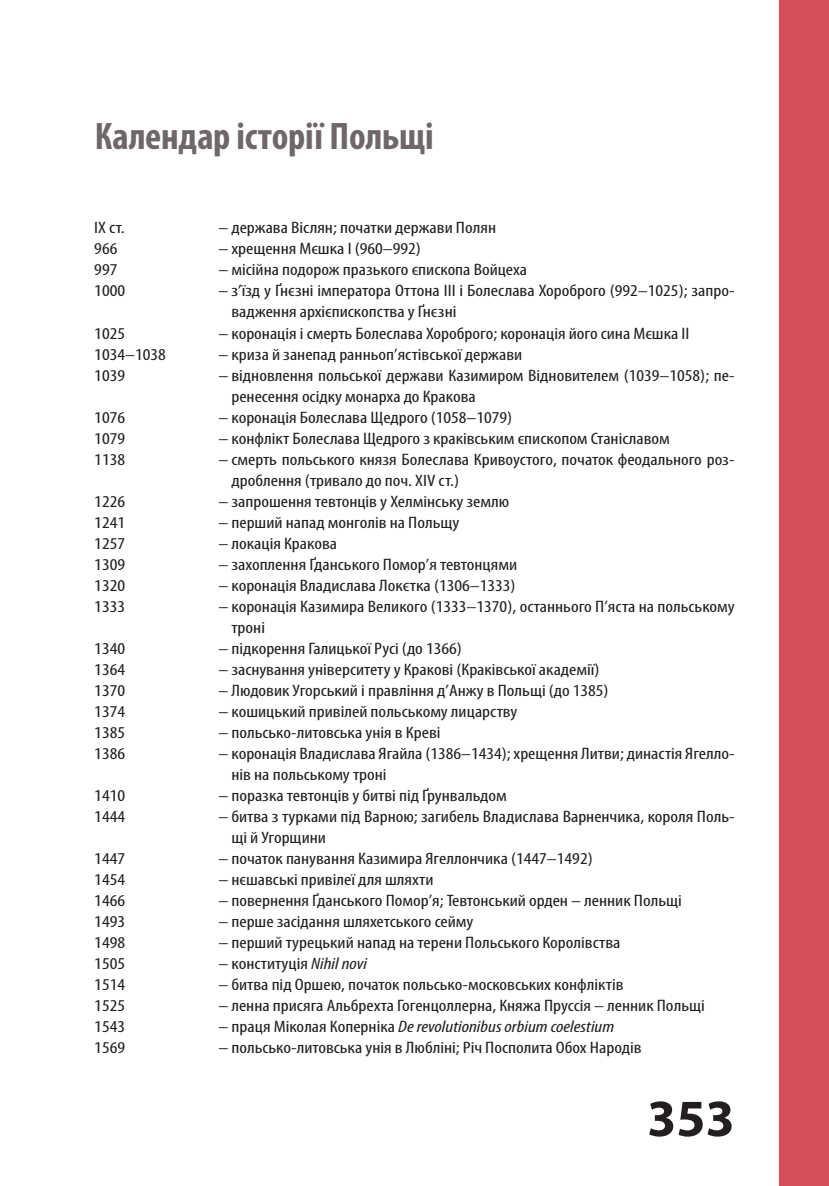
<style>
.page{position:relative;width:829px;height:1186px;background:#fff}
.page>*{position:absolute;margin:0;border:0;box-sizing:border-box;transform-origin:0 0}
.t1{font:700 52.5px "Myriad Pro";color:#231f20}
.t2{font:700 condensed 38.5px "Myriad Pro";letter-spacing:-.005em;color:#6f6767}
.t3{font:condensed 16.62px/21px "Myriad Pro";color:#231f20;scale:1.2 1}
.t4{font:italic condensed 16.62px "Myriad Pro";color:#231f20;scale:1.2 1}
.s1{font-style:italic}
.s2{font-style:normal}
</style>
<div class="page">
<div style="left:779px;top:0;width:49px;height:1186px;background:#d34f5b"></div>
<p class="t2" style="left:95px;top:112px;width:340px">Календар історії Польщі</p>
<p class="t3" style="left:94px;top:217px;width:27px">IX ст.</p>
<p class="t3" style="left:218px;top:217px;width:233px">– держава Віслян; початки держави Полян</p>
<p class="t3" style="left:94px;top:238px;width:21px">966</p>
<p class="t3" style="left:218px;top:238px;width:170px">– хрещення Мєшка I (960–992)</p>
<p class="t3" style="left:94px;top:259px;width:21px">997</p>
<p class="t3" style="left:218px;top:259px;width:259px">– місійна подорож празького єпископа Войцеха</p>
<p class="t3" style="left:94px;top:280px;width:27px">1000</p>
<p class="t3" style="left:231px;top:280px;width:421px;text-indent:-13px">– з’їзд у Ґнєзні імператора Оттона ІІІ і Болеслава Хороброго (992–1025); запро&shy;вадження архієпископства у Ґнєзні</p>
<p class="t3" style="left:94px;top:322px;width:27px">1025</p>
<p class="t3" style="left:218px;top:322px;width:394px">– коронація і смерть Болеслава Хороброго; коронація його сина Мєшка II</p>
<p class="t3" style="left:94px;top:343px;width:61px">1034–1038</p>
<p class="t3" style="left:218px;top:343px;width:255px">– криза й занепад ранньоп’ястівської держави</p>
<p class="t3" style="left:94px;top:364px;width:27px">1039</p>
<p class="t3" style="left:231px;top:364px;width:421px;text-indent:-13px">– відновлення польської держави Казимиром Відновителем (1039–1058); пе&shy;ренесення осідку монарха до Кракова</p>
<p class="t3" style="left:94px;top:406px;width:27px">1076</p>
<p class="t3" style="left:218px;top:406px;width:246px">– коронація Болеслава Щедрого (1058–1079)</p>
<p class="t3" style="left:94px;top:427px;width:27px">1079</p>
<p class="t3" style="left:218px;top:427px;width:378px">– конфлікт Болеслава Щедрого з краківським єпископом Станіславом</p>
<p class="t3" style="left:94px;top:448px;width:27px">1138</p>
<p class="t3" style="left:231px;top:448px;width:421px;text-indent:-13px">– смерть польського князя Болеслава Кривоустого, початок феодального роз&shy;дроблення (тривало до поч. XIV ст.)</p>
<p class="t3" style="left:94px;top:490px;width:27px">1226</p>
<p class="t3" style="left:218px;top:490px;width:244px">– запрошення тевтонців у Хелмінську землю</p>
<p class="t3" style="left:94px;top:511px;width:27px">1241</p>
<p class="t3" style="left:218px;top:511px;width:202px">– перший напад монголів на Польщу</p>
<p class="t3" style="left:94px;top:532px;width:27px">1257</p>
<p class="t3" style="left:218px;top:532px;width:100px">– локація Кракова</p>
<p class="t3" style="left:94px;top:553px;width:27px">1309</p>
<p class="t3" style="left:218px;top:553px;width:250px">– захоплення Ґданського Помор’я тевтонцями</p>
<p class="t3" style="left:94px;top:574px;width:27px">1320</p>
<p class="t3" style="left:218px;top:574px;width:249px">– коронація Владислава Локєтка (1306–1333)</p>
<p class="t3" style="left:94px;top:595px;width:27px">1333</p>
<p class="t3" style="left:231px;top:595px;width:421px;text-indent:-13px">– коронація Казимира Великого (1333–1370), останнього П’яста на польському троні</p>
<p class="t3" style="left:94px;top:637px;width:27px">1340</p>
<p class="t3" style="left:218px;top:637px;width:204px">– підкорення Галицької Русі (до 1366)</p>
<p class="t3" style="left:94px;top:658px;width:27px">1364</p>
<p class="t3" style="left:218px;top:658px;width:319px">– заснування університету у Кракові (Краківської академії)</p>
<p class="t3" style="left:94px;top:679px;width:27px">1370</p>
<p class="t3" style="left:218px;top:679px;width:327px">– Людовик Угорський і правління д’Анжу в Польщі (до 1385)</p>
<p class="t3" style="left:94px;top:700px;width:27px">1374</p>
<p class="t3" style="left:218px;top:700px;width:251px">– кошицький привілей польському лицарству</p>
<p class="t3" style="left:94px;top:721px;width:27px">1385</p>
<p class="t3" style="left:218px;top:721px;width:187px">– польсько-литовська унія в Креві</p>
<p class="t3" style="left:94px;top:742px;width:27px">1386</p>
<p class="t3" style="left:231px;top:742px;width:421px;text-indent:-13px">– коронація Владислава Ягайла (1386–1434); хрещення Литви; династія Ягелло&shy;нів на польському троні</p>
<p class="t3" style="left:94px;top:784px;width:27px">1410</p>
<p class="t3" style="left:218px;top:784px;width:242px">– поразка тевтонців у битві під Ґрунвальдом</p>
<p class="t3" style="left:94px;top:805px;width:27px">1444</p>
<p class="t3" style="left:231px;top:805px;width:421px;text-indent:-13px">– битва з турками під Варною; загибель Владислава Варненчика, короля Поль&shy;щі й Угорщини</p>
<p class="t3" style="left:94px;top:847px;width:27px">1447</p>
<p class="t3" style="left:218px;top:847px;width:313px">– початок панування Казимира Ягеллончика (1447–1492)</p>
<p class="t3" style="left:94px;top:868px;width:27px">1454</p>
<p class="t3" style="left:218px;top:868px;width:181px">– нєшавські привілеї для шляхти</p>
<p class="t3" style="left:94px;top:889px;width:27px">1466</p>
<p class="t3" style="left:218px;top:889px;width:387px">– повернення Ґданського Помор’я; Тевтонський орден – ленник Польщі</p>
<p class="t3" style="left:94px;top:910px;width:27px">1493</p>
<p class="t3" style="left:218px;top:910px;width:214px">– перше засідання шляхетського сейму</p>
<p class="t3" style="left:94px;top:931px;width:27px">1498</p>
<p class="t3" style="left:218px;top:931px;width:336px">– перший турецький напад на терени Польського Королівства</p>
<p class="t3" style="left:94px;top:952px;width:27px">1505</p>
<p class="t3" style="left:218px;top:952px;width:125px">– конституція <span class="s1">Nihil novi</span></p>
<p class="t3" style="left:94px;top:973px;width:27px">1514</p>
<p class="t3" style="left:218px;top:973px;width:339px">– битва під Оршею, початок польсько-московських конфліктів</p>
<p class="t3" style="left:94px;top:994px;width:27px">1525</p>
<p class="t3" style="left:218px;top:994px;width:407px">– ленна присяга Альбрехта Гогенцоллерна, Княжа Пруссія – ленник Польщі</p>
<p class="t3" style="left:94px;top:1015px;width:27px">1543</p>
<p class="t4" style="left:218px;top:1016px;width:331px"><span class="s2">– праця Міколая Коперніка</span> De revolutionibus orbium coelestium</p>
<p class="t3" style="left:94px;top:1036px;width:27px">1569</p>
<p class="t3" style="left:218px;top:1036px;width:354px">– польсько-литовська унія в Любліні; Річ Посполита Обох Народів</p>
<p class="t1" style="left:647px;top:1084px;width:89px">353</p>
</div>
